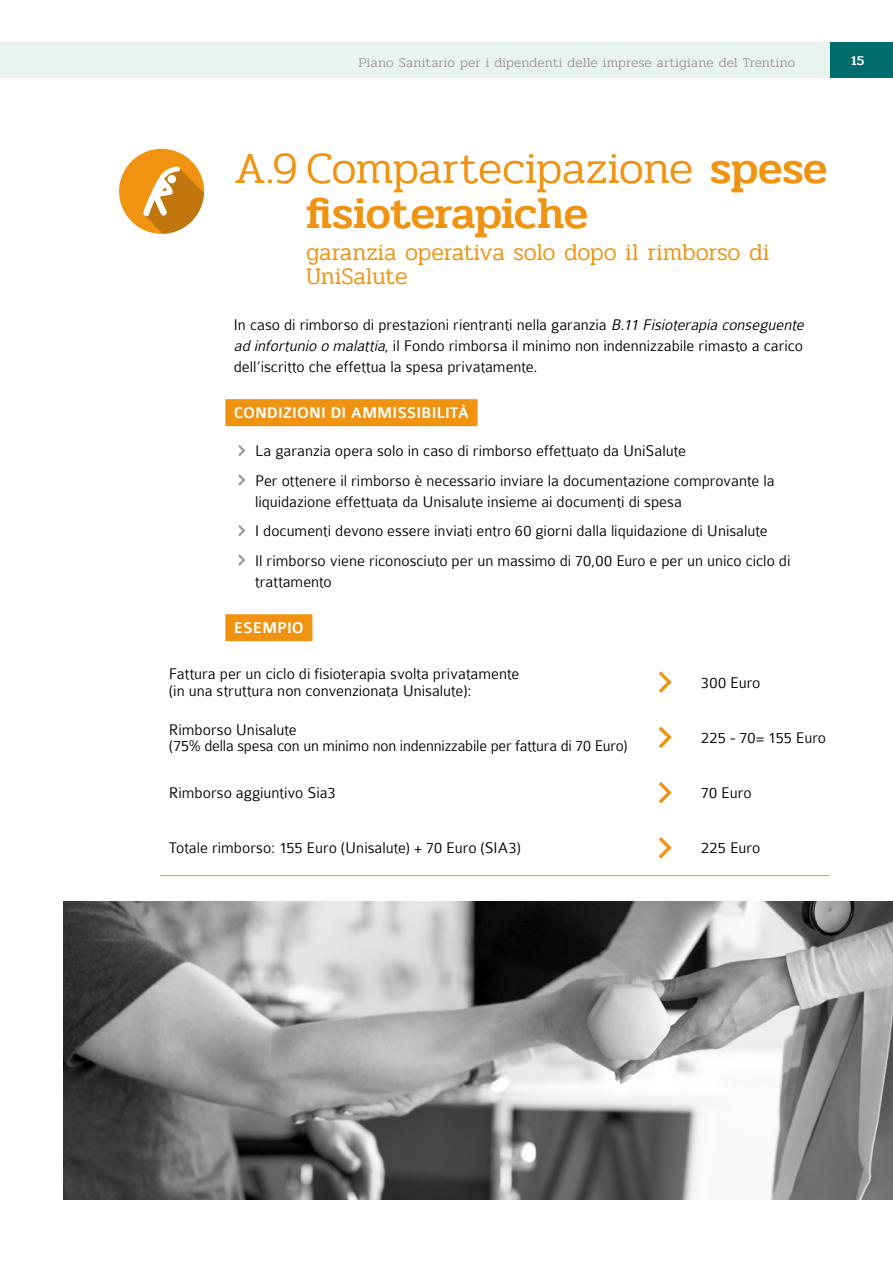
<style>
.page{position:relative;width:893px;height:1263px;background:#fff}
.page>*{position:absolute;margin:0;border:0;box-sizing:border-box;transform-origin:0 0}
.t1{font:300 45px/45px "Pridi";letter-spacing:-.005em;color:#ef9311}
.t2{font:300 24px/24px "Pridi";letter-spacing:-.005em;color:#ef9311}
.t3{font:300 16.5px/29.5px "Colaborate";color:#000}
.t4{font:500 16.5px "Colaborate";color:#fff}
.t5{font:300 13.5px "Pridi";letter-spacing:.005em;color:#9d9d9c}
.t6{font:500 13.5px "Pridi";color:#fff}
.s1{font-weight:500}
.s2{font-style:italic}
</style>
<div class="page">
<div style="left:829px;top:43px;width:64px;height:35px;background:#006c6b"></div>
<div style="left:0;top:43px;width:829px;height:35px;background:#e9f4ef"></div>
<div style="left:225px;top:399px;width:253px;height:27px;background:#ef9311"></div>
<div style="left:225px;top:614px;width:87px;height:27px;background:#ef9311"></div>
<svg style="left:238px;top:445px;width:8px;height:11px"></svg>
<svg style="left:238px;top:474px;width:8px;height:12px"></svg>
<svg style="left:238px;top:525px;width:8px;height:12px"></svg>
<svg style="left:238px;top:554px;width:8px;height:12px"></svg>
<svg style="left:119px;top:148px;width:86px;height:86px"></svg>
<div style="left:168px;top:175px;width:8px;height:8px;background:#fff;border-radius:50%"></div>
<img style="left:64px;top:901px;width:829px;height:298px">
<hr style="left:160px;top:875px;width:499px;height:1px;background:#ef9311">
<hr style="left:659px;top:875px;width:34px;height:1px;background:#ef9311">
<hr style="left:693px;top:875px;width:136px;height:1px;background:#ef9311">
<svg style="left:658px;top:671px;width:14px;height:22px"></svg>
<svg style="left:658px;top:726px;width:14px;height:22px"></svg>
<svg style="left:658px;top:782px;width:14px;height:22px"></svg>
<svg style="left:658px;top:837px;width:14px;height:22px"></svg>
<p class="t5" style="left:358px;top:53px;width:438px">Piano Sanitario per i dipendenti delle imprese artigiane del Trentino</p>
<p class="t6" style="left:851px;top:50px;width:15px">15</p>
<h1 class="t1" style="left:306px;top:146px;width:523px;text-indent:-72px">A.9 Compartecipazione <span class="s1">spese fisioterapiche</span></h1>
<h2 class="t2" style="left:306px;top:241px;width:465px">garanzia operativa solo dopo il rimborso di<br>UniSalute</h2>
<p class="t3" style="left:234px;top:314px;width:575px;line-height:21px">In caso di rimborso di prestazioni rientranti nella garanzia <span class="s2">B.11 Fisioterapia conseguente ad infortunio o malattia</span>, il Fondo rimborsa il minimo non indennizzabile rimasto a carico dell’iscritto che effettua la spesa privatamente.</p>
<p class="t4" style="left:234px;top:404px;width:237px">CONDIZIONI DI AMMISSIBILITÀ</p>
<p class="t3" style="left:255px;top:436px;width:521px">La garanzia opera solo in caso di rimborso effettuato da UniSalute<br>Per ottenere il rimborso è necessario inviare la documentazione comprovante la</p>
<p class="t3" style="left:255px;top:487px;width:537px">liquidazione effettuata da Unisalute insieme ai documenti di spesa<br>I documenti devono essere inviati entro 60 giorni dalla liquidazione di Unisalute<br>Il rimborso viene riconosciuto per un massimo di 70,00 Euro e per un unico ciclo di</p>
<p class="t3" style="left:255px;top:567px;width:78px">trattamento</p>
<p class="t4" style="left:234px;top:620px;width:72px">ESEMPIO</p>
<p class="t3" style="left:169px;top:666px;width:352px;line-height:16.5px">Fattura per un ciclo di fisioterapia svolta privatamente (in una struttura non convenzionata Unisalute):</p>
<p class="t3" style="left:701px;top:668px;width:61px">300 Euro</p>
<p class="t3" style="left:169px;top:721px;width:460px;line-height:16.5px">Rimborso Unisalute<br>(75% della spesa con un minimo non indennizzabile per fattura di 70 Euro)</p>
<p class="t3" style="left:701px;top:723px;width:126px">225 - 70= 155 Euro</p>
<p class="t3" style="left:169px;top:778px;width:169px">Rimborso aggiuntivo Sia3</p>
<p class="t3" style="left:701px;top:778px;width:52px">70 Euro</p>
<p class="t3" style="left:169px;top:833px;width:354px">Totale rimborso: 155 Euro (Unisalute) + 70 Euro (SIA3)</p>
<p class="t3" style="left:701px;top:833px;width:61px">225 Euro</p>
</div>
